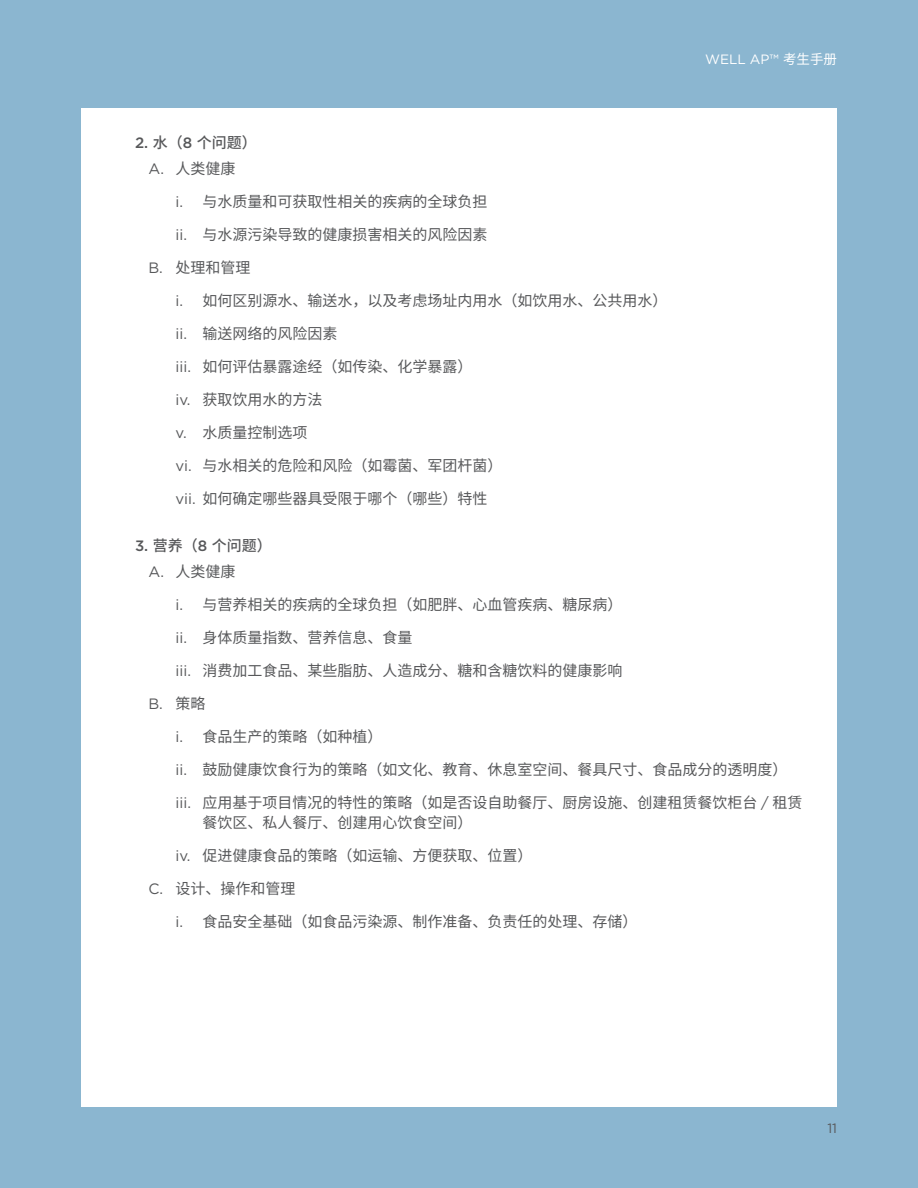
<style>
.page{position:relative;width:918px;height:1188px;background:#8bb6d0}
.page>*{position:absolute;margin:0;border:0;box-sizing:border-box;transform-origin:0 0}
.LEVEL_2{font:15px/19.5px "Noto Sans CJ Ksc";color:#57585a}
.LEVEL_1{font:15px "Noto Sans CJ Ksc";color:#57585a}
.Header__specs{font:500 15px "Noto Sans CJ Ksc";color:#57585a}
.LEVEL_1-2{font:15px "Gotham";color:#57585a}
.t1{font:13.5px "Gotham";color:#fff}
.t2{font:13.5px "Gotham";color:#57585a}
.s1{font-family:"Noto Sans CJ Ksc"}
.s2{font-family:"Gotham"}
</style>
<div class="page">
<div style="left:81px;top:108px;width:756px;height:999px;background:#fff"></div>
<p class="t1" style="left:705px;top:50px;width:133px">WELL AP™ <span class="s1">考生手册</span></p>
<p class="Header__specs" style="left:135px;top:134px;width:123px"><span class="s2">2.</span> 水（<span class="s2">8</span> 个问题）</p>
<p class="LEVEL_1" style="left:148px;top:160px;width:88px"><span class="s2">A.</span> 人类健康</p>
<p class="LEVEL_2" style="left:176px;top:192px;width:313px"><span class="s2">i.</span> 与水质量和可获取性相关的疾病的全球负担</p>
<p class="LEVEL_2" style="left:176px;top:225px;width:313px"><span class="s2">ii.</span> 与水源污染导致的健康损害相关的风险因素</p>
<p class="LEVEL_1" style="left:148px;top:259px;width:103px"><span class="s2">B.</span> 处理和管理</p>
<p class="LEVEL_2" style="left:176px;top:291px;width:493px"><span class="s2">i.</span> 如何区别源水、输送水，以及考虑场址内用水（如饮用水、公共用水）</p>
<p class="LEVEL_2" style="left:176px;top:324px;width:163px"><span class="s2">ii.</span> 输送网络的风险因素</p>
<p class="LEVEL_2" style="left:176px;top:357px;width:298px"><span class="s2">iii.</span> 如何评估暴露途经（如传染、化学暴露）</p>
<p class="LEVEL_2" style="left:176px;top:390px;width:148px"><span class="s2">iv.</span> 获取饮用水的方法</p>
<p class="LEVEL_2" style="left:176px;top:423px;width:133px"><span class="s2">v.</span> 水质量控制选项</p>
<p class="LEVEL_2" style="left:176px;top:456px;width:328px"><span class="s2">vi.</span> 与水相关的危险和风险（如霉菌、军团杆菌）</p>
<p class="LEVEL_2" style="left:176px;top:489px;width:313px"><span class="s2">vii.</span> 如何确定哪些器具受限于哪个（哪些）特性</p>
<p class="Header__specs" style="left:135px;top:537px;width:138px"><span class="s2">3.</span> 营养（<span class="s2">8</span> 个问题）</p>
<p class="LEVEL_1" style="left:148px;top:563px;width:88px"><span class="s2">A.</span> 人类健康</p>
<p class="LEVEL_2" style="left:176px;top:595px;width:448px"><span class="s2">i.</span> 与营养相关的疾病的全球负担（如肥胖、心血管疾病、糖尿病）</p>
<p class="LEVEL_2" style="left:176px;top:628px;width:238px"><span class="s2">ii.</span> 身体质量指数、营养信息、食量</p>
<p class="LEVEL_2" style="left:176px;top:661px;width:448px"><span class="s2">iii.</span> 消费加工食品、某些脂肪、人造成分、糖和含糖饮料的健康影响</p>
<p class="LEVEL_1-2" style="left:148px;top:694px;width:58px">B. <span class="s1">策略</span></p>
<p class="LEVEL_2" style="left:176px;top:727px;width:208px"><span class="s2">i.</span> 食品生产的策略（如种植）</p>
<p class="LEVEL_2" style="left:176px;top:760px;width:613px"><span class="s2">ii.</span> 鼓励健康饮食行为的策略（如文化、教育、休息室空间、餐具尺寸、食品成分的透明度）</p>
<p class="LEVEL_2" style="left:202px;top:793px;width:602px;text-indent:-27px"><span class="s2">iii.</span> 应用基于项目情况的特性的策略（如是否设自助餐厅、厨房设施、创建租赁餐饮柜台 <span class="s2">/</span> 租赁餐饮区、私人餐厅、创建用心饮食空间）</p>
<p class="LEVEL_2" style="left:176px;top:846px;width:358px"><span class="s2">iv.</span> 促进健康食品的策略（如运输、方便获取、位置）</p>
<p class="LEVEL_1" style="left:148px;top:880px;width:148px"><span class="s2">C.</span> 设计、操作和管理</p>
<p class="LEVEL_2" style="left:176px;top:912px;width:463px"><span class="s2">i.</span> 食品安全基础（如食品污染源、制作准备、负责任的处理、存储）</p>
<p class="t2" style="left:827px;top:1120px;width:11px">11</p>
</div>
